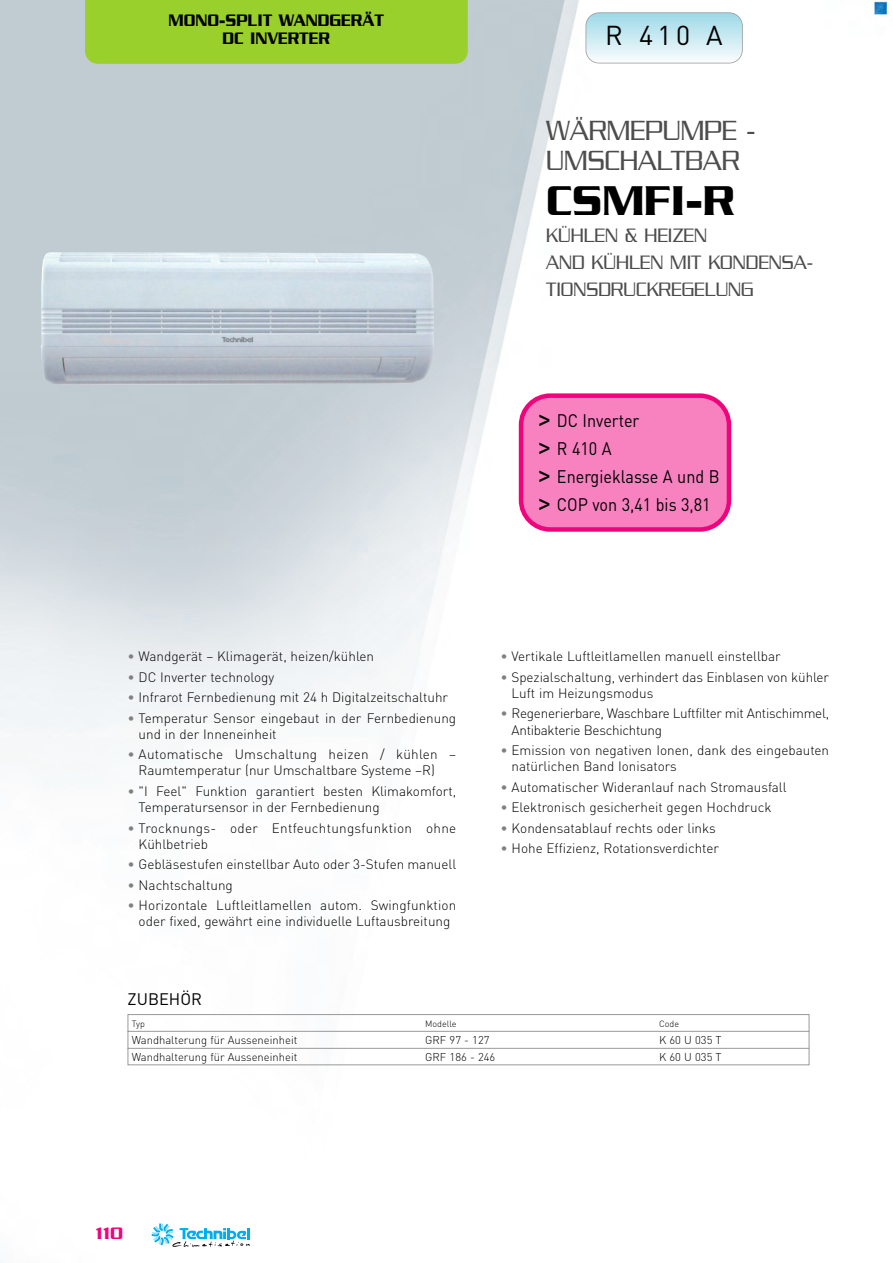
<style>
.page{position:relative;width:893px;height:1263px;background:#fff}
.page>*{position:absolute;margin:0;border:0;box-sizing:border-box;transform-origin:0 0}
.t1{font:500 45px "Serpentine";color:#000}
.t2{font:300 30px/30px "Serpentine";color:#4d4d4d;scale:.9 1}
.t3{font:27px "DIN";color:#000}
.t4{font:300 21px/27px "Serpentine";color:#4d4d4d;scale:.9 1}
.t5{font:18px/27.9px "DIN";color:#000;scale:.9 1}
.t6{font:500 18px/18px "Serpentine";color:#000;text-align:center;scale:.9 1}
.t7{font:500 18px "Serpentine";color:#ef047e}
.t8{font:16.5px "DIN";color:#000}
.t9{font:300 13.5px/16.2px "DIN";color:#000}
.t10{font:300 13.5px/16.2px "DIN";letter-spacing:-.02em;color:#000}
.t11{font:300 13.5px/16.2px "DIN";letter-spacing:.02em;color:#000}
.t12{font:300 11.25px "DIN";color:#000}
.t13{font:300 9px "DIN";color:#000}
.s1{font-family:"Bliss";font-weight:500;font-size:25.5px}
.s2{color:#808080}
</style>
<div class="page">
<img style="left:0;top:0;width:888px;height:1236px">
<div style="left:85px;top:0;width:383px;height:64px;background:#9ad02b"></div>
<svg style="left:152px;top:1223px;width:98px;height:24px"></svg>
<hr style="left:586px;top:13px;width:156px;height:1px;background:#85d1e3">
<hr style="left:586px;top:14px;width:156px;height:1px;background:#87d2e4">
<hr style="left:586px;top:15px;width:156px;height:1px;background:#89d3e4">
<hr style="left:586px;top:16px;width:156px;height:1px;background:#8dd4e5">
<hr style="left:586px;top:17px;width:156px;height:1px;background:#8fd5e6">
<hr style="left:586px;top:18px;width:156px;height:1px;background:#90d5e6">
<hr style="left:586px;top:19px;width:156px;height:1px;background:#93d6e7">
<hr style="left:586px;top:20px;width:156px;height:1px;background:#95d7e7">
<hr style="left:586px;top:21px;width:156px;height:1px;background:#98d8e8">
<hr style="left:586px;top:22px;width:156px;height:1px;background:#9bd9e8">
<hr style="left:586px;top:23px;width:156px;height:1px;background:#9ddae9">
<hr style="left:586px;top:24px;width:156px;height:1px;background:#9fdbe9">
<hr style="left:586px;top:25px;width:156px;height:1px;background:#a2dcea">
<hr style="left:586px;top:26px;width:156px;height:1px;background:#a4ddeb">
<hr style="left:586px;top:27px;width:156px;height:1px;background:#a6deeb">
<hr style="left:586px;top:28px;width:156px;height:1px;background:#a9dfec">
<hr style="left:586px;top:29px;width:156px;height:1px;background:#abdfec">
<hr style="left:586px;top:30px;width:156px;height:1px;background:#aee1ed">
<hr style="left:586px;top:31px;width:156px;height:1px;background:#b0e1ed">
<hr style="left:586px;top:32px;width:156px;height:1px;background:#b3e2ee">
<hr style="left:586px;top:33px;width:156px;height:1px;background:#b5e3ee">
<hr style="left:586px;top:34px;width:156px;height:1px;background:#b7e4ef">
<hr style="left:586px;top:35px;width:156px;height:1px;background:#bae5ef">
<hr style="left:586px;top:36px;width:156px;height:1px;background:#bce6f0">
<hr style="left:586px;top:37px;width:156px;height:1px;background:#bfe7f1">
<hr style="left:586px;top:38px;width:156px;height:1px;background:#c1e8f1">
<hr style="left:586px;top:39px;width:156px;height:1px;background:#c4e9f2">
<hr style="left:586px;top:40px;width:156px;height:1px;background:#c6eaf2">
<hr style="left:586px;top:41px;width:156px;height:1px;background:#c9ebf3">
<hr style="left:586px;top:42px;width:156px;height:1px;background:#cbebf3">
<hr style="left:586px;top:43px;width:156px;height:1px;background:#cdecf4">
<hr style="left:586px;top:44px;width:156px;height:1px;background:#d0edf5">
<hr style="left:586px;top:45px;width:156px;height:1px;background:#d2eef5">
<hr style="left:586px;top:46px;width:156px;height:1px;background:#d5eff6">
<hr style="left:586px;top:47px;width:156px;height:1px;background:#d7f0f6">
<hr style="left:586px;top:48px;width:156px;height:1px;background:#daf1f7">
<hr style="left:586px;top:49px;width:156px;height:1px;background:#dcf2f7">
<hr style="left:586px;top:50px;width:156px;height:1px;background:#def3f8">
<hr style="left:586px;top:51px;width:156px;height:1px;background:#e1f4f8">
<hr style="left:586px;top:52px;width:156px;height:1px;background:#e3f5f9">
<hr style="left:586px;top:53px;width:156px;height:1px;background:#e6f6f9">
<hr style="left:586px;top:54px;width:156px;height:1px;background:#e8f6fa">
<hr style="left:586px;top:55px;width:156px;height:1px;background:#ebf8fa">
<hr style="left:586px;top:56px;width:156px;height:1px;background:#edf8fb">
<hr style="left:586px;top:57px;width:156px;height:1px;background:#f0f9fc">
<hr style="left:586px;top:58px;width:156px;height:1px;background:#f2fafc">
<hr style="left:586px;top:59px;width:156px;height:1px;background:#f4fbfc">
<hr style="left:586px;top:60px;width:156px;height:1px;background:#f7fcfd">
<hr style="left:586px;top:61px;width:156px;height:1px;background:#f9fdfe">
<hr style="left:586px;top:62px;width:156px;height:1px;background:#fcfefe">
<hr style="left:586px;top:63px;width:156px;height:1px;background:#fdfefe">
<div style="left:586px;top:12px;width:157px;height:51px;border:2px solid #999;border-radius:14px"></div>
<img style="left:40px;top:252px;width:394px;height:133px">
<svg style="left:519px;top:393px;width:212px;height:139px;background:#f679ba"></svg>
<svg style="left:127px;top:1014px;width:683px;height:51px"></svg>
<h3 class="t6" style="left:169px;top:13px;width:241px">MONO-SPLIT WANDGERÄT<br>DC INVERTER</h3>
<h3 class="t3" style="left:605px;top:26px;width:119px">R 410 A</h3>
<h2 class="t2" style="left:546px;top:118px;width:234px">WÄRMEPUMPE -<br>UMSCHALTBAR</h2>
<h1 class="t1" style="left:546px;top:186px;width:191px">CSMFI-R</h1>
<h3 class="t4" style="left:546px;top:223px;width:298px">KÜHLEN &amp; HEIZEN<br>AND KÜHLEN MIT KONDENSA-<br>TIONSDRUCKREGELUNG</h3>
<h3 class="t5" style="left:537px;top:409px;width:204px"><span class="s1">&gt;</span> DC Inverter<br><span class="s1">&gt;</span> R 410 A<br><span class="s1">&gt;</span> Energieklasse A und B <span class="s1">&gt;</span> COP von 3,41 bis 3,81</h3>
<p class="t9" style="left:128px;top:650px;width:248px"><span class="s2">•</span> Wandgerät – Klimagerät, heizen/kühlen</p>
<p class="t9" style="left:128px;top:670px;width:148px"><span class="s2">•</span> DC Inverter technology</p>
<p class="t9" style="left:128px;top:691px;width:322px"><span class="s2">•</span> Infrarot Fernbedienung mit 24 h Digitalzeitschaltuhr</p>
<p class="t9" style="left:139px;top:711px;width:319px;text-indent:-11px"><span class="s2">•</span> Temperatur Sensor eingebaut in der Fernbedienung und in der Inneneinheit</p>
<p class="t9" style="left:139px;top:748px;width:319px;text-indent:-11px"><span class="s2">•</span> Automatische Umschaltung heizen / kühlen –<br>Raumtemperatur (nur Umschaltbare Systeme –R)</p>
<p class="t9" style="left:139px;top:784px;width:319px;text-indent:-11px"><span class="s2">•</span> "I Feel" Funktion garantiert besten Klimakomfort,<br>Temperatursensor in der Fernbedienung</p>
<p class="t11" style="left:139px;top:821px;width:319px;text-indent:-11px"><span class="s2">•</span> Trocknungs- oder Entfeuchtungsfunktion ohne<br>Kühlbetrieb</p>
<p class="t9" style="left:128px;top:858px;width:330px"><span class="s2">•</span> Gebläsestufen einstellbar Auto oder 3-Stufen manuell</p>
<p class="t9" style="left:128px;top:878px;width:107px"><span class="s2">•</span> Nachtschaltung</p>
<p class="t9" style="left:128px;top:899px;width:330px;text-align:center"><span class="s2">•</span> Horizontale Luftleitlamellen autom. Swingfunktion oder fixed, gewährt eine individuelle Luftausbreitung</p>
<p class="t9" style="left:500px;top:650px;width:282px"><span class="s2">•</span> Vertikale Luftleitlamellen manuell einstellbar</p>
<p class="t9" style="left:512px;top:670px;width:319px;text-indent:-11px"><span class="s2">•</span> Spezialschaltung, verhindert das Einblasen von kühler<br>Luft im Heizungsmodus</p>
<p class="t10" style="left:512px;top:707px;width:319px;text-indent:-11px"><span class="s2">•</span> Regenerierbare, Waschbare Luftfilter mit Antischimmel,<br>Antibakterie Beschichtung</p>
<p class="t9" style="left:512px;top:744px;width:319px;text-indent:-11px"><span class="s2">•</span> Emission von negativen Ionen, dank des eingebauten natürlichen Band Ionisators</p>
<p class="t9" style="left:500px;top:780px;width:288px"><span class="s2">•</span> Automatischer Wideranlauf nach Stromausfall</p>
<p class="t9" style="left:500px;top:801px;width:272px"><span class="s2">•</span> Elektronisch gesicherheit gegen Hochdruck</p>
<p class="t9" style="left:500px;top:821px;width:217px"><span class="s2">•</span> Kondensatablauf rechts oder links</p>
<p class="t9" style="left:500px;top:842px;width:220px"><span class="s2">•</span> Hohe Effizienz, Rotationsverdichter</p>
<p class="t8" style="left:128px;top:993px;width:76px">ZUBEHÖR</p>
<p class="t13" style="left:132px;top:1020px;width:15px">Typ</p>
<p class="t13" style="left:425px;top:1020px;width:33px">Modelle</p>
<p class="t13" style="left:659px;top:1020px;width:22px">Code</p>
<p class="t12" style="left:132px;top:1036px;width:167px">Wandhalterung für Ausseneinheit</p>
<p class="t12" style="left:425px;top:1036px;width:66px">GRF 97 - 127</p>
<p class="t12" style="left:659px;top:1036px;width:64px">K 60 U 035 T</p>
<p class="t12" style="left:132px;top:1053px;width:167px">Wandhalterung für Ausseneinheit</p>
<p class="t12" style="left:425px;top:1053px;width:72px">GRF 186 - 246</p>
<p class="t12" style="left:659px;top:1053px;width:64px">K 60 U 035 T</p>
<h3 class="t7" style="left:96px;top:1228px;width:29px">110</h3>
</div>
